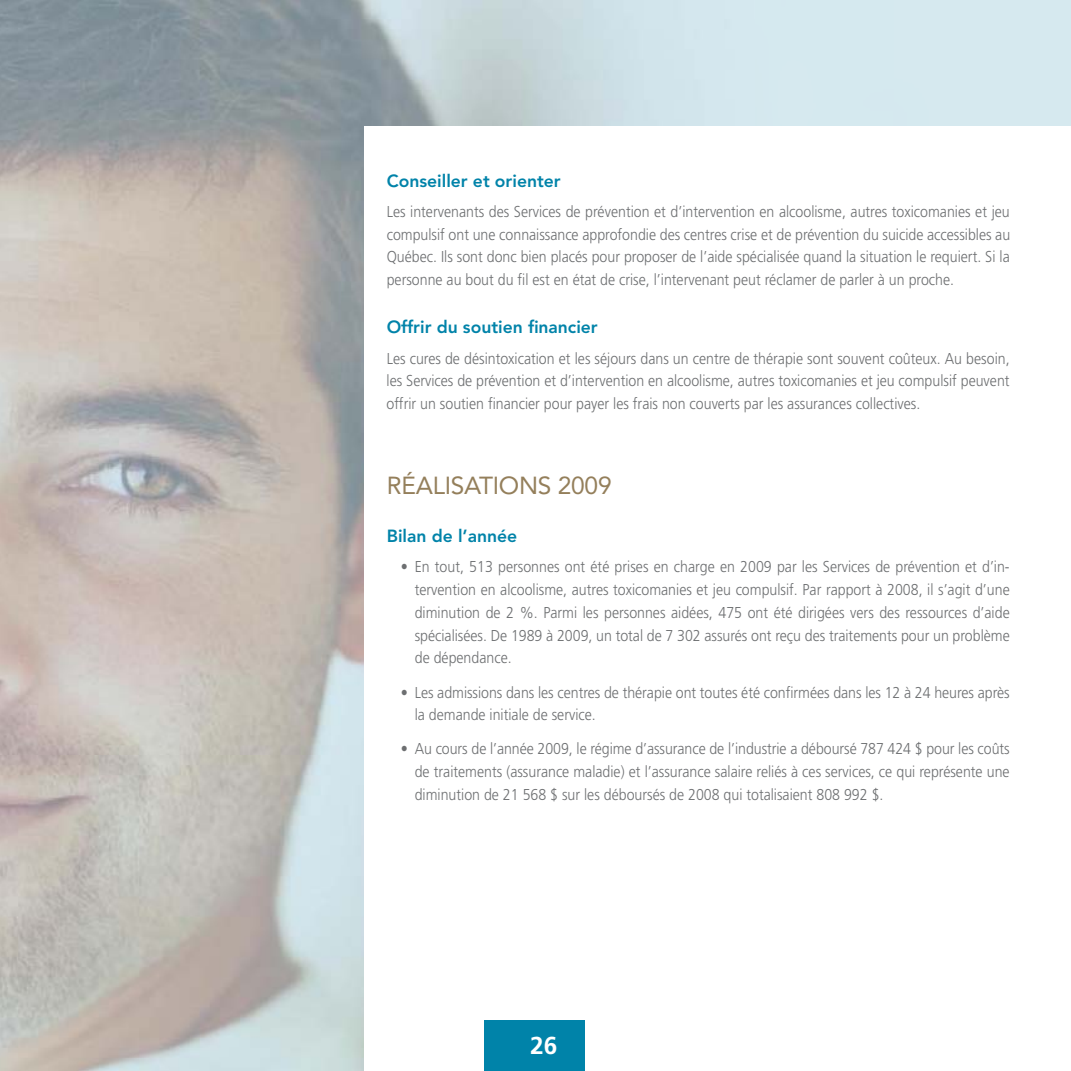
<style>
.page{position:relative;width:1071px;height:1071px;background:#fff}
.page>*{position:absolute;margin:0;border:0;box-sizing:border-box;transform-origin:0 0}
.t1{font:24.5px "Avenir";letter-spacing:-.01em;color:#947f5b}
.t2{font:700 24.5px "Frutiger LT Std";color:#fff}
.t3{font:800 17.5px "Avenir";color:#0083a9}
.t4{font:300 15.75px/22.8px "Frutiger LT Std";color:#6d6f71;text-align:justify;scale:.9 1}
</style>
<div class="page">
<div style="left:485px;top:1020px;width:100px;height:51px;background:#0083a9"></div>
<p class="t3" style="left:387px;top:170px;width:176px">Conseiller et orienter</p>
<p class="t4" style="left:387px;top:200px;width:694px">Les intervenants des Services de prévention et d’intervention en alcoolisme, autres toxicomanies et jeu compulsif ont une connaissance approfondie des centres crise et de prévention du suicide accessibles au Québec. Ils sont donc bien placés pour proposer de l’aide spécialisée quand la situation le requiert. Si la personne au bout du fil est en état de crise, l’intervenant peut réclamer de parler à un proche.</p>
<p class="t3" style="left:387px;top:317px;width:212px">Offrir du soutien financier</p>
<p class="t4" style="left:387px;top:347px;width:694px">Les cures de désintoxication et les séjours dans un centre de thérapie sont souvent coûteux. Au besoin, les Services de prévention et d’intervention en alcoolisme, autres toxicomanies et jeu compulsif peuvent offrir un soutien financier pour payer les frais non couverts par les assurances collectives.</p>
<h1 class="t1" style="left:387px;top:471px;width:226px">RÉALISATIONS 2009</h1>
<p class="t3" style="left:387px;top:526px;width:132px">Bilan de l’année</p>
<p class="t4" style="left:415px;top:556px;width:663px;text-indent:-14px">• En tout, 513 personnes ont été prises en charge en 2009 par les Services de prévention et d’in&shy;tervention en alcoolisme, autres toxicomanies et jeu compulsif. Par rapport à 2008, il s’agit d’une diminution de 2 %. Parmi les personnes aidées, 475 ont été dirigées vers des ressources d’aide spécialisées. De 1989 à 2009, un total de 7 302 assurés ont reçu des traitements pour un problème de dépendance.</p>
<p class="t4" style="left:415px;top:681px;width:663px;text-indent:-14px">• Les admissions dans les centres de thérapie ont toutes été confirmées dans les 12 à 24 heures après la demande initiale de service.</p>
<p class="t4" style="left:415px;top:738px;width:663px;text-indent:-14px">• Au cours de l’année 2009, le régime d’assurance de l’industrie a déboursé 787 424 $ pour les coûts de traitements (assurance maladie) et l’assurance salaire reliés à ces services, ce qui représente une diminution de 21 568 $ sur les déboursés de 2008 qui totalisaient 808 992 $.</p>
<h1 class="t2" style="left:530px;top:1031px;width:29px">26</h1>
</div>
